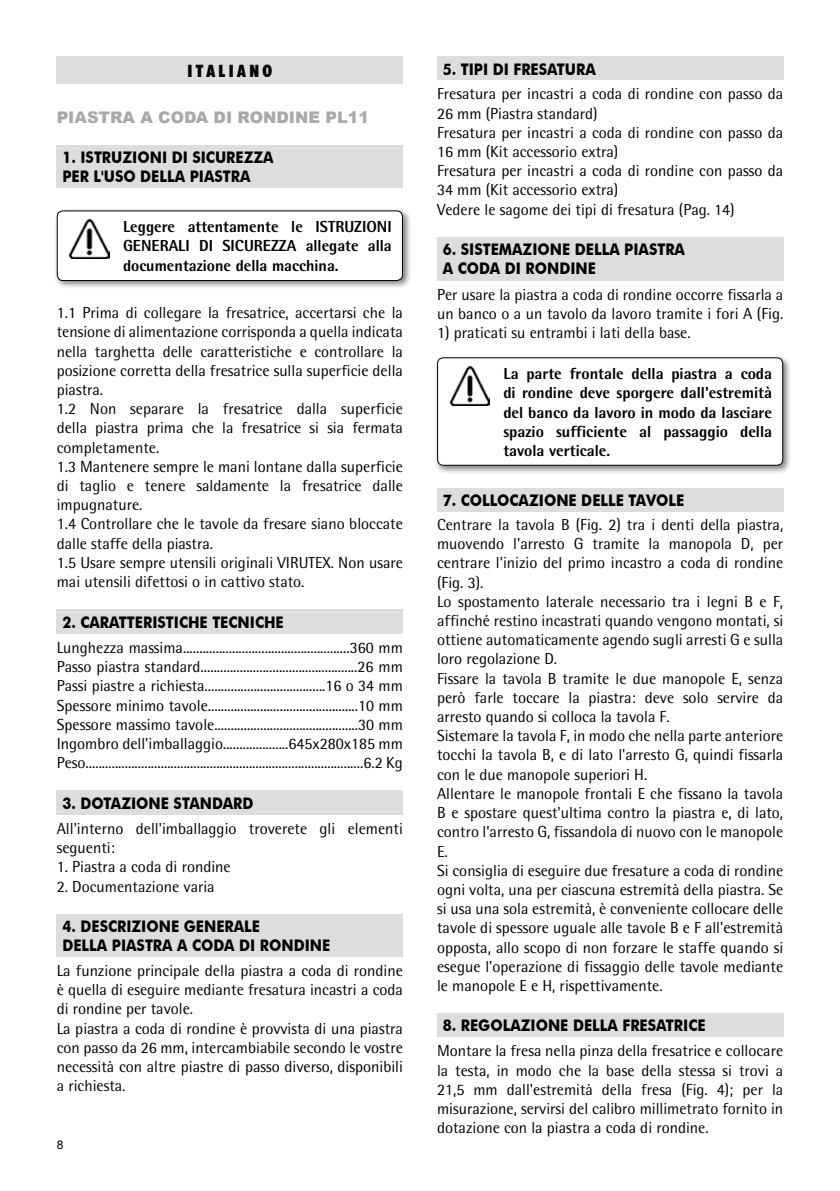
<style>
.page{position:relative;width:840px;height:1191px;background:#fff}
.page>*{position:absolute;margin:0;border:0;box-sizing:border-box;transform-origin:0 0}
.t1{font:900 condensed 17px "Futura BT";letter-spacing:.2em;color:#000}
.t2{font:16px/19.2px "Rotis Semi Sans";color:#000}
.t3{font:700 16px/19.2px "Futura BT";color:#000;scale:.9 1}
.t4{font:800 16px/19.2px "Rotis Semi Sans";color:#000;text-align:justify}
.t5{font:900 16px "Arial";color:#a7a9ac}
.t6{font:12px "Arial";color:#000}
</style>
<div class="page">
<div style="left:57px;top:57px;width:345px;height:27px;background:#dcddde"></div>
<div style="left:57px;top:145px;width:345px;height:43px;background:#dcddde"></div>
<div style="left:53px;top:207px;width:358px;height:83px;background:#000;opacity:.5"></div>
<div style="left:57px;top:211px;width:345px;height:69px;background:#fff;border-radius:6px"></div>
<img style="left:70px;top:219px;width:39px;height:39px">
<div style="left:57px;top:210px;width:345px;height:71px;border:1px solid #000;border-radius:6px"></div>
<div style="left:57px;top:609px;width:345px;height:25px;background:#dcddde"></div>
<div style="left:57px;top:790px;width:345px;height:24px;background:#dcddde"></div>
<div style="left:57px;top:914px;width:345px;height:42px;background:#dcddde"></div>
<div style="left:437px;top:57px;width:345px;height:23px;background:#dcddde"></div>
<div style="left:437px;top:237px;width:345px;height:43px;background:#dcddde"></div>
<div style="left:433px;top:354px;width:358px;height:120px;background:#000;opacity:.5"></div>
<div style="left:437px;top:358px;width:345px;height:107px;background:#fff;border-radius:6px"></div>
<img style="left:450px;top:366px;width:39px;height:39px">
<div style="left:437px;top:357px;width:345px;height:109px;border:1px solid #000;border-radius:6px"></div>
<div style="left:437px;top:488px;width:345px;height:24px;background:#dcddde"></div>
<div style="left:437px;top:1013px;width:345px;height:24px;background:#dcddde"></div>
<p class="t1" style="left:187px;top:61px;width:86px">ITALIANO</p>
<p class="t5" style="left:57px;top:105px;width:313px">PIASTRA A CODA DI RONDINE PL11</p>
<p class="t3" style="left:62px;top:148px;width:236px">1. ISTRUZIONI DI SICUREZZA<br>PER L'USO DELLA PIASTRA</p>
<p class="t4" style="left:123px;top:217px;width:270px">Leggere attentamente le ISTRUZIONI GENERALI DI SICUREZZA allegate alla documentazione della macchina.</p>
<p class="t2" style="left:57px;top:303px;width:347px">1.1 Prima di collegare la fresatrice, accertarsi che la tensione di alimentazione corrisponda a quella indicata nella targhetta delle caratteristiche e controllare la posizione corretta della fresatrice sulla superficie della piastra.<br>1.2 Non separare la fresatrice dalla superficie della piastra prima che la fresatrice si sia fermata completamente.<br>1.3 Mantenere sempre le mani lontane dalla superficie di taglio e tenere saldamente la fresatrice dalle impugnature.<br>1.4 Controllare che le tavole da fresare siano bloccate dalle staffe della piastra.<br>1.5 Usare sempre utensili originali VIRUTEX. Non usare mai utensili difettosi o in cattivo stato.</p>
<p class="t3" style="left:62px;top:612px;width:247px">2. CARATTERISTICHE TECNICHE</p>
<p class="t2" style="left:57px;top:638px;width:347px;text-align:justify">Lunghezza massima...................................................360 mm Passo piastra standard................................................26 mm Passi piastre a richiesta.....................................16 o 34 mm Spessore minimo tavole..............................................10 mm Spessore massimo tavole............................................30 mm Ingombro dell'imballaggio....................645x280x185 mm Peso.....................................................................................6.2 Kg</p>
<p class="t3" style="left:62px;top:793px;width:214px">3. DOTAZIONE STANDARD</p>
<p class="t2" style="left:57px;top:818px;width:347px">All'interno dell'imballaggio troverete gli elementi seguenti:</p>
<p class="t2" style="left:57px;top:857px;width:175px">1. Piastra a coda di rondine</p>
<p class="t2" style="left:57px;top:876px;width:159px">2. Documentazione varia</p>
<p class="t3" style="left:62px;top:916px;width:299px">4. DESCRIZIONE GENERALE<br>DELLA PIASTRA A CODA DI RONDINE</p>
<p class="t2" style="left:57px;top:960px;width:347px">La funzione principale della piastra a coda di rondine è quella di eseguire mediante fresatura incastri a coda di rondine per tavole.<br>La piastra a coda di rondine è provvista di una piastra con passo da 26 mm, intercambiabile secondo le vostre necessità con altre piastre di passo diverso, disponibili a richiesta.</p>
<p class="t6" style="left:57px;top:1136px;width:8px">8</p>
<p class="t3" style="left:442px;top:59px;width:171px">5. TIPI DI FRESATURA</p>
<p class="t2" style="left:437px;top:84px;width:347px">Fresatura per incastri a coda di rondine con passo da 26 mm (Piastra standard)<br>Fresatura per incastri a coda di rondine con passo da 16 mm (Kit accessorio extra)<br>Fresatura per incastri a coda di rondine con passo da 34 mm (Kit accessorio extra)<br>Vedere le sagome dei tipi di fresatura (Pag. 14)</p>
<p class="t3" style="left:442px;top:240px;width:270px">6. SISTEMAZIONE DELLA PIASTRA<br>A CODA DI RONDINE</p>
<p class="t2" style="left:437px;top:284px;width:347px">Per usare la piastra a coda di rondine occorre fissarla a un banco o a un tavolo da lavoro tramite i fori A (Fig.</p>
<p class="t2" style="left:437px;top:323px;width:255px">1) praticati su entrambi i lati della base.</p>
<p class="t4" style="left:503px;top:364px;width:270px">La parte frontale della piastra a coda di rondine deve sporgere dall'estremità del banco da lavoro in modo da lasciare spazio sufficiente al passaggio della tavola verticale.</p>
<p class="t3" style="left:442px;top:491px;width:270px">7. COLLOCAZIONE DELLE TAVOLE</p>
<p class="t2" style="left:437px;top:515px;width:347px">Centrare la tavola B (Fig. 2) tra i denti della piastra, muovendo l'arresto G tramite la manopola D, per centrare l'inizio del primo incastro a coda di rondine (Fig. 3).<br>Lo spostamento laterale necessario tra i legni B e F, affinché restino incastrati quando vengono montati, si ottiene automaticamente agendo sugli arresti G e sulla loro regolazione D.<br>Fissare la tavola B tramite le due manopole E, senza però farle toccare la piastra: deve solo servire da arresto quando si colloca la tavola F.<br>Sistemare la tavola F, in modo che nella parte anteriore tocchi la tavola B, e di lato l'arresto G, quindi fissarla con le due manopole superiori H.<br>Allentare le manopole frontali E che fissano la tavola B e spostare quest'ultima contro la piastra e, di lato, contro l’arresto G, fissandola di nuovo con le manopole E.<br>Si consiglia di eseguire due fresature a coda di rondine ogni volta, una per ciascuna estremità della piastra. Se si usa una sola estremità, è conveniente collocare delle tavole di spessore uguale alle tavole B e F all'estremità opposta, allo scopo di non forzare le staffe quando si esegue l'operazione di fissaggio delle tavole mediante le manopole E e H, rispettivamente.</p>
<p class="t3" style="left:442px;top:1016px;width:293px">8. REGOLAZIONE DELLA FRESATRICE</p>
<p class="t2" style="left:437px;top:1041px;width:347px;text-align:justify">Montare la fresa nella pinza della fresatrice e collocare la testa, in modo che la base della stessa si trovi a 21,5 mm dall'estremità della fresa (Fig. 4); per la misurazione, servirsi del calibro millimetrato fornito in dotazione con la piastra a coda di rondine.</p>
</div>
